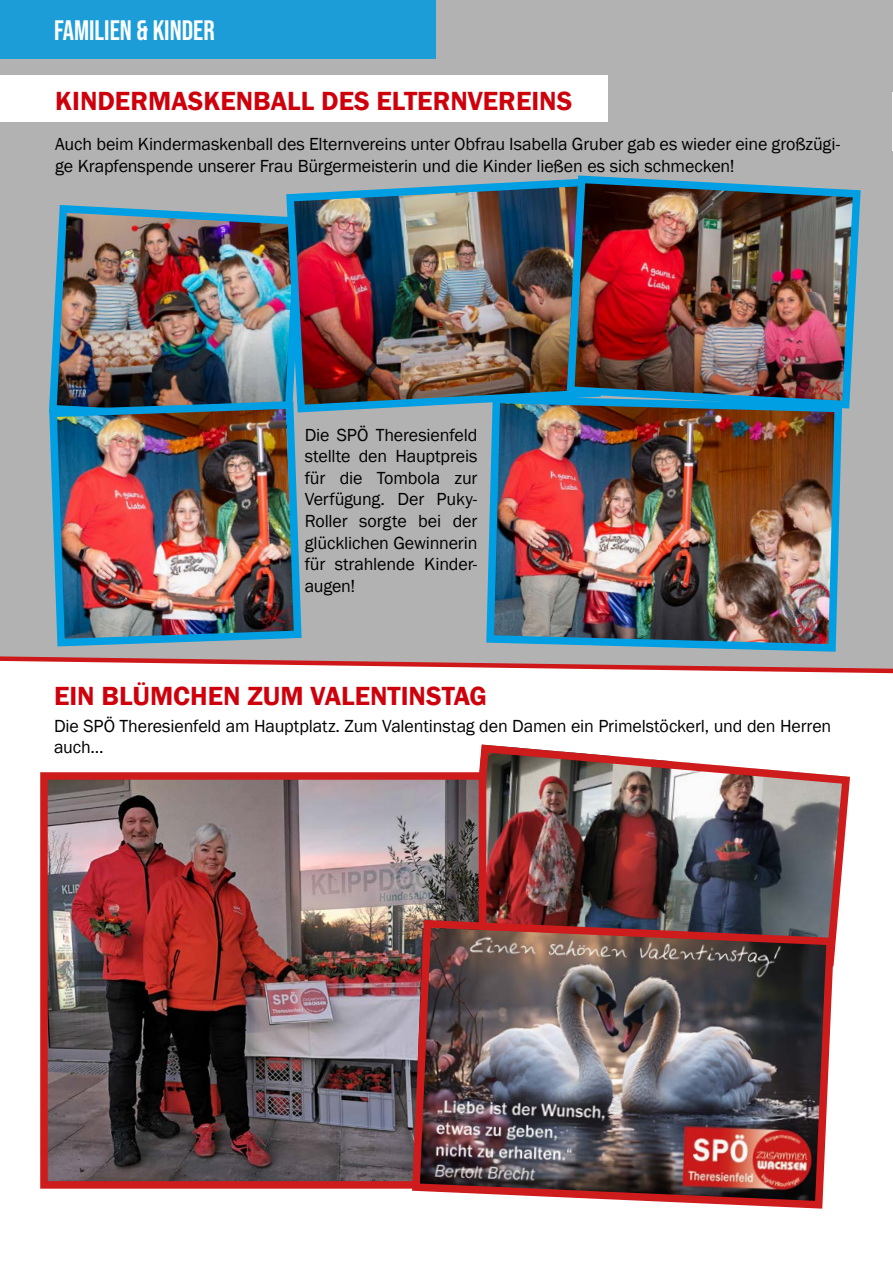
<style>
.page{position:relative;width:893px;height:1263px;background:#fff}
.page>*{position:absolute;margin:0;border:0;box-sizing:border-box;transform-origin:0 0}
.t1{font:28.2px "Bebas Neue";color:#fff}
.t2{font:600 27px "Franklin Gothic";color:#ce000c}
.t3{font:18px/21.6px "Franklin Gothic";letter-spacing:-.01em;color:#000}
</style>
<div class="page">
<div style="left:0;top:0;width:893px;height:674px;background:#b3b2b2"></div>
<div style="left:0;top:0;width:436px;height:59px;background:#1d9dd8"></div>
<div style="left:0;top:75px;width:607px;height:47px;background:#fff"></div>
<hr style="left:892px;top:93px;width:1px;height:58px;background:#fff">
<img style="left:45px;top:201px;width:261px;height:228px">
<img style="left:482px;top:412px;width:364px;height:244px">
<div style="left:54px;top:672px;width:463px;height:47px;background:#fff"></div>
<img style="left:45px;top:397px;width:260px;height:253px">
<img style="left:282px;top:174px;width:323px;height:242px">
<img style="left:479px;top:744px;width:371px;height:172px">
<img style="left:563px;top:171px;width:302px;height:241px">
<img style="left:49px;top:781px;width:428px;height:399px">
<div style="left:40px;top:772px;width:446px;height:417px;border:8px solid #ce1b1c"></div>
<img style="left:408px;top:916px;width:430px;height:293px">
<h1 class="t1" style="left:54px;top:14px;width:162px">FAMILIEN &amp; KINDER</h1>
<h2 class="t2" style="left:55px;top:85px;width:519px">KINDERMASKENBALL DES ELTERNVEREINS</h2>
<p class="t3" style="left:55px;top:134px;width:786px">Auch beim Kindermaskenball des Elternvereins unter Obfrau Isabella Gruber gab es wieder eine großzügi&shy;ge Krapfenspende unserer Frau Bürgermeisterin und die Kinder ließen es sich schmecken!</p>
<p class="t3" style="left:305px;top:424px;width:174px;text-align:justify">Die SPÖ Theresienfeld stellte den Hauptpreis für die Tombola zur Verfügung. Der Puky-Roller sorgte bei der glücklichen Gewinnerin für strahlende Kinder&shy;augen!</p>
<h2 class="t2" style="left:54px;top:680px;width:434px">EIN BLÜMCHEN ZUM VALENTINSTAG</h2>
<p class="t3" style="left:54px;top:715px;width:779px">Die SPÖ Theresienfeld am Hauptplatz. Zum Valentinstag den Damen ein Primelstöckerl, und den Herren auch...</p>
</div>
